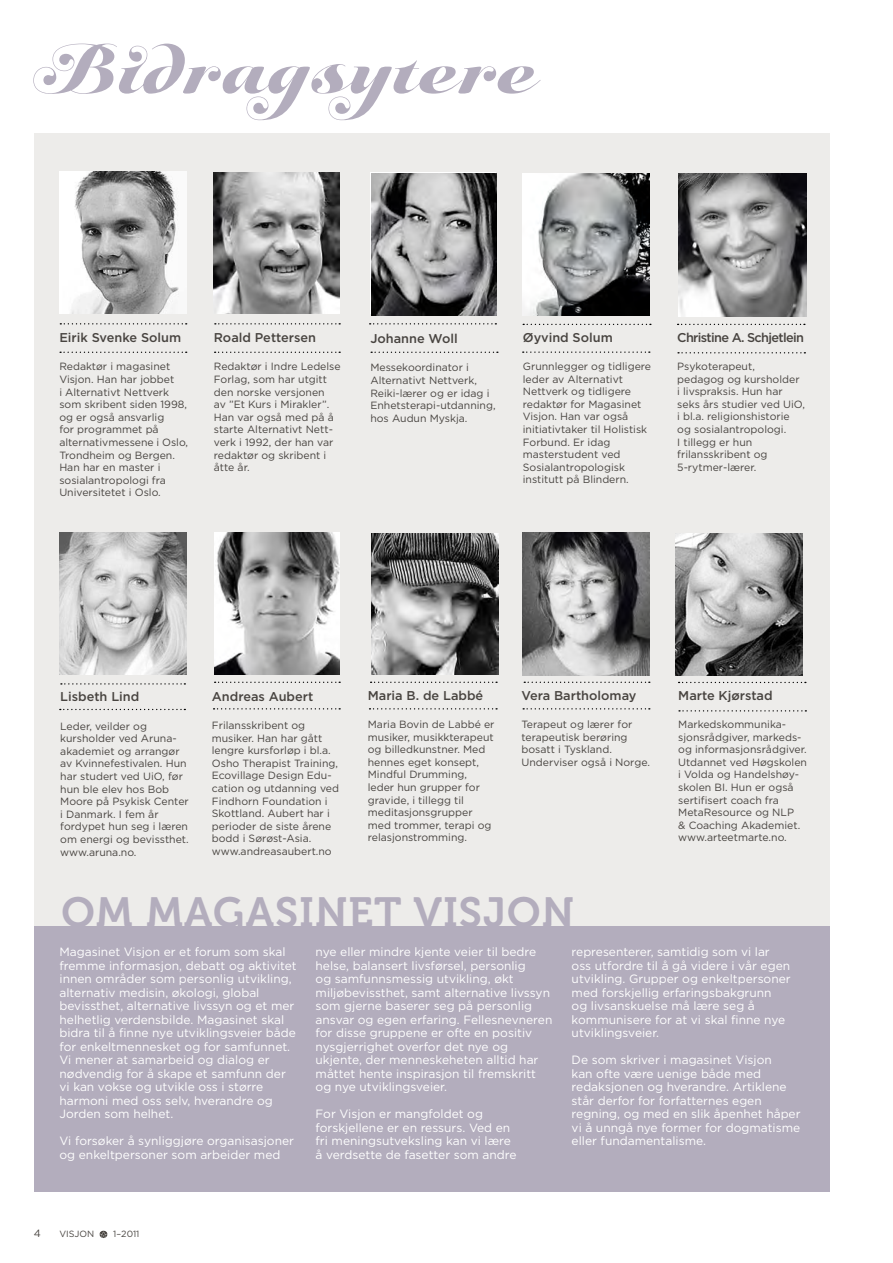
<style>
.page{position:relative;width:893px;height:1263px;background:#fff}
.page>*{position:absolute;margin:0;border:0;box-sizing:border-box;transform-origin:0 0}
.t1{font:42px "Museo 700";color:#b3adbd}
.t2{font:500 12.75px "Gotham";color:#484440}
.t3{font:500 12.75px "Gotham";letter-spacing:-.05em;color:#484440}
.t4{font:12px/13.5px "Gotham";color:#fff}
.t5{font:10.5px/12.6px "Gotham";color:#484440}
.t6{font:9px "Gotham";color:#484440}
</style>
<div class="page">
<div style="left:34px;top:134px;width:795px;height:798px;background:#edecea"></div>
<div style="left:34px;top:927px;width:795px;height:265px;background:#b3adbd"></div>
<img style="left:60px;top:172px;width:126px;height:142px">
<svg style="left:61px;top:683px;width:124px;height:1px"></svg>
<svg style="left:215px;top:682px;width:125px;height:1px"></svg>
<svg style="left:371px;top:682px;width:126px;height:1px"></svg>
<svg style="left:524px;top:682px;width:126px;height:1px"></svg>
<svg style="left:370px;top:323px;width:126px;height:1px"></svg>
<svg style="left:523px;top:324px;width:128px;height:1px"></svg>
<svg style="left:678px;top:324px;width:127px;height:1px"></svg>
<svg style="left:679px;top:682px;width:127px;height:1px"></svg>
<svg style="left:215px;top:323px;width:125px;height:1px"></svg>
<svg style="left:60px;top:323px;width:127px;height:1px"></svg>
<svg style="left:60px;top:709px;width:125px;height:1px"></svg>
<svg style="left:214px;top:708px;width:126px;height:1px"></svg>
<svg style="left:369px;top:708px;width:128px;height:1px"></svg>
<svg style="left:523px;top:708px;width:127px;height:1px"></svg>
<svg style="left:215px;top:352px;width:125px;height:1px"></svg>
<svg style="left:60px;top:352px;width:127px;height:1px"></svg>
<svg style="left:371px;top:352px;width:127px;height:1px"></svg>
<svg style="left:523px;top:351px;width:127px;height:2px"></svg>
<svg style="left:678px;top:352px;width:127px;height:1px"></svg>
<svg style="left:679px;top:710px;width:127px;height:1px"></svg>
<svg style="left:33px;top:44px;width:508px;height:76px"></svg>
<img style="left:371px;top:173px;width:125px;height:142px">
<img style="left:523px;top:173px;width:126px;height:142px">
<img style="left:675px;top:533px;width:127px;height:142px">
<img style="left:522px;top:532px;width:128px;height:143px">
<img style="left:371px;top:533px;width:127px;height:141px">
<img style="left:214px;top:172px;width:126px;height:142px">
<img style="left:215px;top:532px;width:124px;height:142px">
<img style="left:60px;top:532px;width:126px;height:142px">
<img style="left:679px;top:173px;width:127px;height:143px">
<svg style="left:99px;top:1231px;width:9px;height:7px"></svg>
<p class="t2" style="left:59px;top:330px;width:123px">Eirik Svenke Solum</p>
<p class="t5" style="left:59px;top:360px;width:130px">Redaktør i magasinet<br>Visjon. Han har jobbet<br>i Alternativt Nettverk som skribent siden 1998, og er også ansvarlig<br>for programmet på alternativmessene i Oslo,<br>Trondheim og Bergen.<br>Han har en master i sosialantropologi fra<br>Universitetet i Oslo.</p>
<p class="t2" style="left:214px;top:330px;width:104px">Roald Pettersen</p>
<p class="t5" style="left:214px;top:360px;width:128px">Redaktør i Indre Ledelse<br>Forlag, som har utgitt den norske versjonen<br>av ”Et Kurs i Mirakler”.<br>Han var også med på å starte Alternativt Nett&shy;verk i 1992, der han var redaktør og skribent i åtte år.</p>
<p class="t2" style="left:370px;top:331px;width:89px">Johanne Woll</p>
<p class="t5" style="left:370px;top:361px;width:127px">Messekoordinator i<br>Alternativt Nettverk,<br>Reiki-lærer og er idag i<br>Enhetsterapi-utdanning, hos Audun Myskja.</p>
<p class="t2" style="left:523px;top:330px;width:91px">Øyvind Solum</p>
<p class="t5" style="left:523px;top:360px;width:130px">Grunnlegger og tidligere leder av Alternativt<br>Nettverk og tidligere redaktør for Magasinet<br>Visjon. Han var også initiativtaker til Holistisk<br>Forbund. Er idag masterstudent ved<br>Sosialantropologisk institutt på Blindern.</p>
<p class="t3" style="left:677px;top:330px;width:128px">Christine A. Schjetlein</p>
<p class="t5" style="left:677px;top:360px;width:129px">Psykoterapeut,<br>pedagog og kursholder<br>i livspraksis. Hun har seks års studier ved UiO, i bl.a. religionshistorie og sosialantropologi.<br>I tillegg er hun frilansskribent og<br>5-rytmer-lærer.</p>
<p class="t2" style="left:60px;top:690px;width:81px">Lisbeth Lind</p>
<p class="t5" style="left:60px;top:719px;width:130px">Leder, veilder og kursholder ved Aruna&shy;akademiet og arrangør av Kvinnefestivalen. Hun har studert ved UiO, før hun ble elev hos Bob<br>Moore på Psykisk Center i Danmark. I fem år fordypet hun seg i læren om energi og bevissthet. www.aruna.no.</p>
<p class="t2" style="left:212px;top:689px;width:103px">Andreas Aubert</p>
<p class="t5" style="left:212px;top:719px;width:129px">Frilansskribent og musiker. Han har gått lengre kursforløp i bl.a.<br>Osho Therapist Training,<br>Ecovillage Design Edu&shy;cation og utdanning ved<br>Findhorn Foundation i<br>Skottland. Aubert har i perioder de siste årene bodd i Sørøst-Asia. www.andreasaubert.no</p>
<p class="t2" style="left:368px;top:688px;width:117px">Maria B. de Labbé</p>
<p class="t5" style="left:368px;top:718px;width:128px">Maria Bovin de Labbé er musiker, musikkterapeut og billedkunstner. Med hennes eget konsept,<br>Mindful Drumming, leder hun grupper for gravide, i tillegg til meditasjonsgrupper med trommer, terapi og relasjonstromming.</p>
<p class="t2" style="left:521px;top:688px;width:117px">Vera Bartholomay</p>
<p class="t5" style="left:521px;top:718px;width:130px">Terapeut og lærer for terapeutisk berøring bosatt i Tyskland.<br>Underviser også i Norge.</p>
<h1 class="t1" style="left:62px;top:889px;width:514px">OM MAGASINET VISJON</h1>
<p class="t2" style="left:678px;top:688px;width:96px">Marte Kjørstad</p>
<p class="t5" style="left:678px;top:718px;width:130px">Markedskommunika&shy;sjonsrådgiver, markeds&shy;og informasjonsrådgiver.<br>Utdannet ved Høgskolen i Volda og Handelshøy&shy;skolen BI. Hun er også sertifisert coach fra<br>MetaResource og NLP<br>&amp; Coaching Akademiet. www.arteetmarte.no.</p>
<p class="t4" style="left:60px;top:945px;width:239px">Magasinet Visjon er et forum som skal fremme informasjon, debatt og aktivitet innen områder som personlig utvikling, alternativ medisin, økologi, global bevissthet, alternative livssyn og et mer helhetlig verdensbilde. Magasinet skal bidra til å finne nye utviklingsveier både for enkeltmennesket og for samfunnet.<br>Vi mener at samarbeid og dialog er nødvendig for å skape et samfunn der vi kan vokse og utvikle oss i større harmoni med oss selv, hverandre og Jorden som helhet.</p>
<p class="t4" style="left:60px;top:1134px;width:236px">Vi forsøker å synliggjøre organisasjoner og enkeltpersoner som arbeider med</p>
<p class="t4" style="left:316px;top:945px;width:238px">nye eller mindre kjente veier til bedre helse, balansert livsførsel, personlig<br>og samfunnsmessig utvikling, økt miljøbevissthet, samt alternative livssyn som gjerne baserer seg på personlig ansvar og egen erfaring. Fellesnevneren for disse gruppene er ofte en positiv nysgjerrighet overfor det nye og ukjente, der menneskeheten alltid har måttet hente inspirasjon til fremskritt og nye utviklingsveier.</p>
<p class="t4" style="left:316px;top:1107px;width:202px">For Visjon er mangfoldet og forskjellene er en ressurs. Ved en fri meningsutveksling kan vi lære å verdsette de fasetter som andre</p>
<p class="t4" style="left:572px;top:945px;width:221px">representerer, samtidig som vi lar oss utfordre til å gå videre i vår egen utvikling. Grupper og enkeltpersoner med forskjellig erfaringsbakgrunn<br>og livsanskuelse må lære seg å kommunisere for at vi skal finne nye utviklingsveier.</p>
<p class="t4" style="left:572px;top:1053px;width:230px">De som skriver i magasinet Visjon<br>kan ofte være uenige både med redaksjonen og hverandre. Artiklene står derfor for forfatternes egen regning, og med en slik åpenhet håper vi å unngå nye former for dogmatisme eller fundamentalisme.</p>
<p class="t5" style="left:34px;top:1227px;width:9px">4</p>
<p class="t6" style="left:60px;top:1229px;width:7px">visjon</p>
<p class="t6" style="left:113px;top:1229px;width:28px">1–2011</p>
</div>
